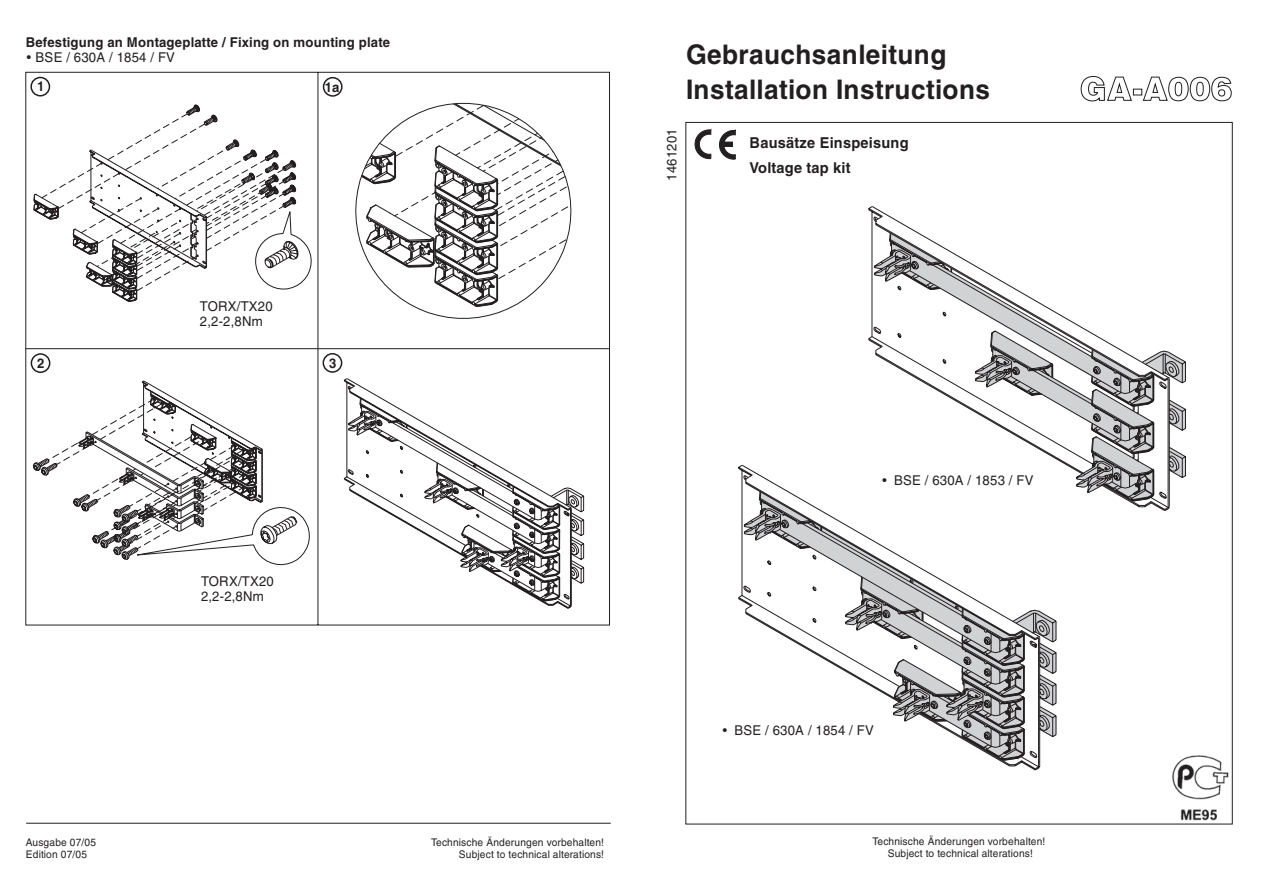
<style>
.page{position:relative;width:1263px;height:893px;background:#fff}
.page>*{position:absolute;margin:0;border:0;box-sizing:border-box;transform-origin:0 0}
.t1{font:700 27px/35.4px "Helvetica";color:#231f20}
.t2{font:700 15px/25px "Helvetica";color:#231f20}
.t3{font:13.5px/15.6px "Helvetica";color:#231f20}
.t4{font:700 13.5px "Helvetica";color:#231f20}
.t5{font:10.5px/12.1px "Helvetica";color:#231f20;text-align:center}
</style>
<div class="page">
<img style="left:1172px;top:755px;width:57px;height:66px">
<svg style="left:1081px;top:76px;width:51px;height:25px"></svg>
<div style="left:1133px;top:89px;width:9px;height:6px;border:1px solid #231f20"></div>
<svg style="left:1143px;top:77px;width:88px;height:24px"></svg>
<svg style="left:695px;top:130px;width:16px;height:29px"></svg>
<svg style="left:719px;top:130px;width:17px;height:29px"></svg>
<div style="left:724px;top:142px;width:8px;height:5px;border:1px solid #231f20"></div>
<hr style="left:26px;top:823px;width:585px;height:1px;background:#231f20">
<svg style="left:25px;top:72px;width:585px;height:553px"></svg>
<svg style="left:33px;top:104px;width:113px;height:198px"></svg>
<svg style="left:146px;top:103px;width:426px;height:216px"></svg>
<svg style="left:360px;top:103px;width:209px;height:204px"></svg>
<svg style="left:260px;top:118px;width:294px;height:260px"></svg>
<svg style="left:33px;top:380px;width:139px;height:185px"></svg>
<svg style="left:172px;top:378px;width:171px;height:207px"></svg>
<svg style="left:343px;top:378px;width:229px;height:231px"></svg>
<svg style="left:348px;top:385px;width:224px;height:13px"></svg>
<svg style="left:348px;top:398px;width:237px;height:211px"></svg>
<svg style="left:743px;top:232px;width:443px;height:529px"></svg>
<p class="t4" style="left:26px;top:34px;width:366px">Befestigung an Montageplatte / Fixing on mounting plate</p>
<p class="t3" style="left:36px;top:50px;width:141px">BSE / 630A / 1854 / FV</p>
<p class="t4" style="left:37px;top:78px;width:9px">1</p>
<p class="t4" style="left:325px;top:79px;width:17px">1a</p>
<p class="t3" style="left:200px;top:298px;width:75px">TORX/TX20<br>2,2-2,8Nm</p>
<p class="t4" style="left:37px;top:355px;width:9px">2</p>
<p class="t4" style="left:329px;top:355px;width:9px">3</p>
<p class="t3" style="left:201px;top:573px;width:75px">TORX/TX20<br>2,2-2,8Nm</p>
<p class="t5" style="left:26px;top:836px;width:72px">Ausgabe 07/05</p>
<p class="t5" style="left:431px;top:836px;width:175px">Technische Änderungen vorbehalten!</p>
<p class="t5" style="left:26px;top:848px;width:63px">Edition 07/05</p>
<p class="t5" style="left:459px;top:848px;width:147px">Subject to technical alterations!</p>
<h1 class="t1" style="left:686px;top:36px;width:306px">Gebrauchsanleitung<br>Installation Instructions</h1>
<p class="t3" style="left:664px;top:181px;width:54px;rotate:-90deg">1461201</p>
<h2 class="t2" style="left:749px;top:130px;width:161px">Bausätze Einspeisung<br>Voltage tap kit</h2>
<p class="t3" style="left:894px;top:472px;width:141px">BSE / 630A / 1853 / FV</p>
<p class="t3" style="left:734px;top:722px;width:141px">BSE / 630A / 1854 / FV</p>
<p class="t5" style="left:872px;top:835px;width:175px">Technische Änderungen vorbehalten!<br>Subject to technical alterations!</p>
</div>
